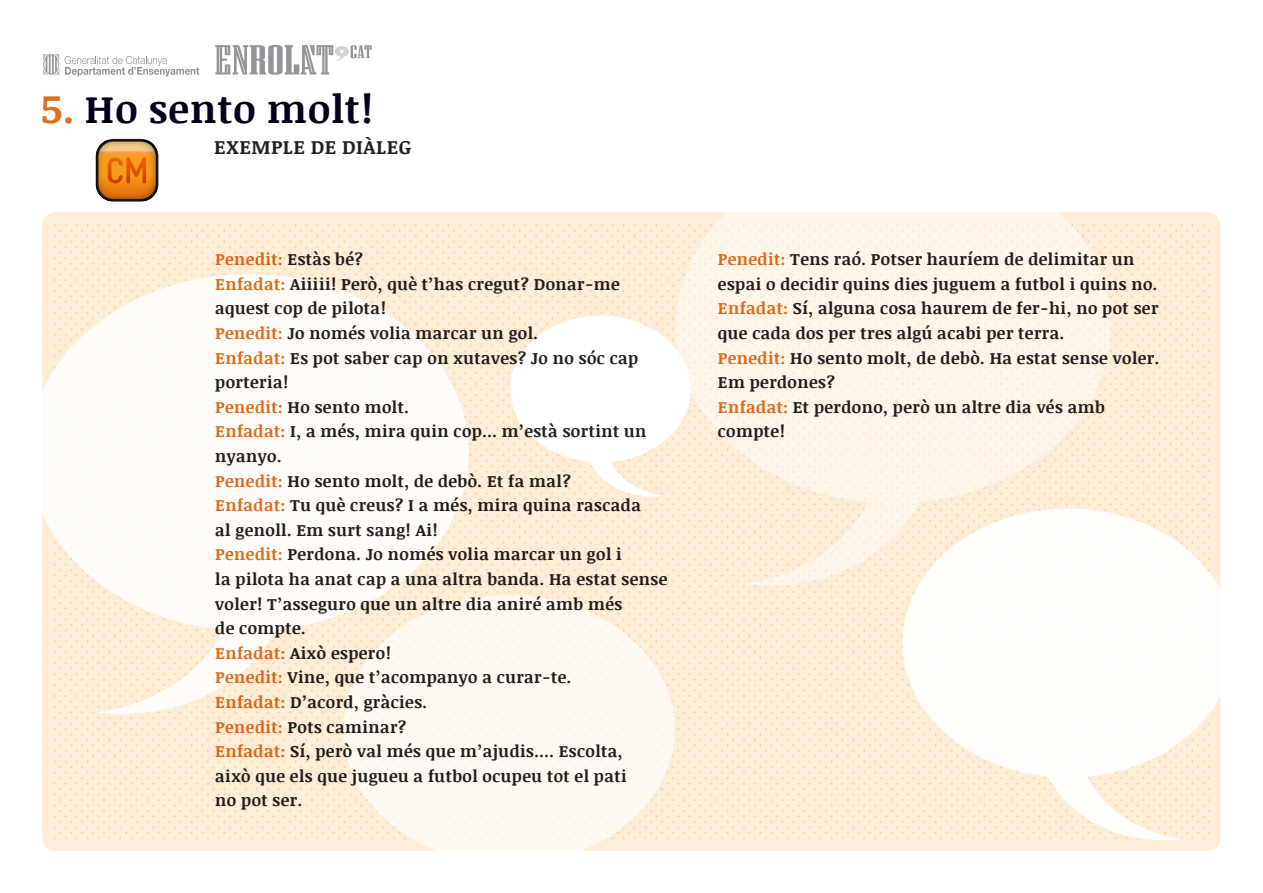
<style>
.page{position:relative;width:1263px;height:893px;background:#fff}
.page>*{position:absolute;margin:0;border:0;box-sizing:border-box;transform-origin:0 0}
.TITOL_FITXA{font:700 39px "Noticia Text";letter-spacing:.025em;color:#000119}
.subtítol_FITXA{font:700 19.5px "Noticia Text";letter-spacing:.025em;color:#231f20}
.t1{font:700 16.5px/24.6px "Noticia Text";letter-spacing:.025em;color:#231f20}
.s1{font-size:40.5px;color:#dd6e1c}
.s2{color:#dd6e1c}
</style>
<div class="page">
<svg style="left:65px;top:56px;width:134px;height:21px"></svg>
<svg style="left:43px;top:54px;width:16px;height:21px"></svg>
<div style="left:43px;top:213px;width:1177px;height:637px;background:#feeed8;border-radius:13px"></div>
<img style="left:53px;top:224px;width:1157px;height:615px">
<svg style="left:42px;top:274px;width:427px;height:440px;fill:#fefcf9"></svg>
<svg style="left:343px;top:595px;width:332px;height:256px;fill:#fef9f3"></svg>
<svg style="left:902px;top:508px;width:319px;height:332px;fill:#fefdfa"></svg>
<svg style="left:676px;top:212px;width:435px;height:374px;fill:#fef6eb"></svg>
<svg style="left:510px;top:316px;width:181px;height:180px"></svg>
<div style="left:96px;top:139px;width:62px;height:63px;border:3px solid #231f20;border-radius:16px"></div>
<svg style="left:97px;top:140px;width:60px;height:60px;background:#d2812c"></svg>
<svg style="left:215px;top:45px;width:157px;height:30px"></svg>
<p class="TITOL_FITXA" style="left:41px;top:81px;width:333px"><span class="s1">5.</span> Ho sento molt!</p>
<p class="subtítol_FITXA" style="left:214px;top:133px;width:199px">EXEMPLE DE DIÀLEG</p>
<p class="t1" style="left:215px;top:246px;width:454px"><span class="s2">Penedit:</span> Estàs bé?<br><span class="s2">Enfadat:</span> Aiiiii! Però, què t’has cregut? Donar-me aquest cop de pilota!<br><span class="s2">Penedit:</span> Jo només volia marcar un gol.<br><span class="s2">Enfadat:</span> Es pot saber cap on xutaves? Jo no sóc cap porteria!<br><span class="s2">Penedit:</span> Ho sento molt.<br><span class="s2">Enfadat:</span> I, a més, mira quin cop... m’està sortint un nyanyo.<br><span class="s2">Penedit:</span> Ho sento molt, de debò. Et fa mal?<br><span class="s2">Enfadat:</span> Tu què creus? I a més, mira quina rascada<br>al genoll. Em surt sang! Ai!<br><span class="s2">Penedit:</span> Perdona. Jo només volia marcar un gol i<br>la pilota ha anat cap a una altra banda. Ha estat sense voler! T’asseguro que un altre dia aniré amb més<br>de compte.<br><span class="s2">Enfadat:</span> Això espero!<br><span class="s2">Penedit:</span> Vine, que t’acompanyo a curar-te.<br><span class="s2">Enfadat:</span> D’acord, gràcies.<br><span class="s2">Penedit:</span> Pots caminar?<br><span class="s2">Enfadat:</span> Sí, però val més que m’ajudis.... Escolta,<br>això que els que jugueu a futbol ocupeu tot el pati<br>no pot ser.</p>
<p class="t1" style="left:718px;top:246px;width:443px"><span class="s2">Penedit:</span> Tens raó. Potser hauríem de delimitar un espai o decidir quins dies juguem a futbol i quins no.<br><span class="s2">Enfadat:</span> Sí, alguna cosa haurem de fer-hi, no pot ser que cada dos per tres algú acabi per terra.<br><span class="s2">Penedit:</span> Ho sento molt, de debò. Ha estat sense voler.<br>Em perdones?<br><span class="s2">Enfadat:</span> Et perdono, però un altre dia vés amb compte!</p>
</div>
